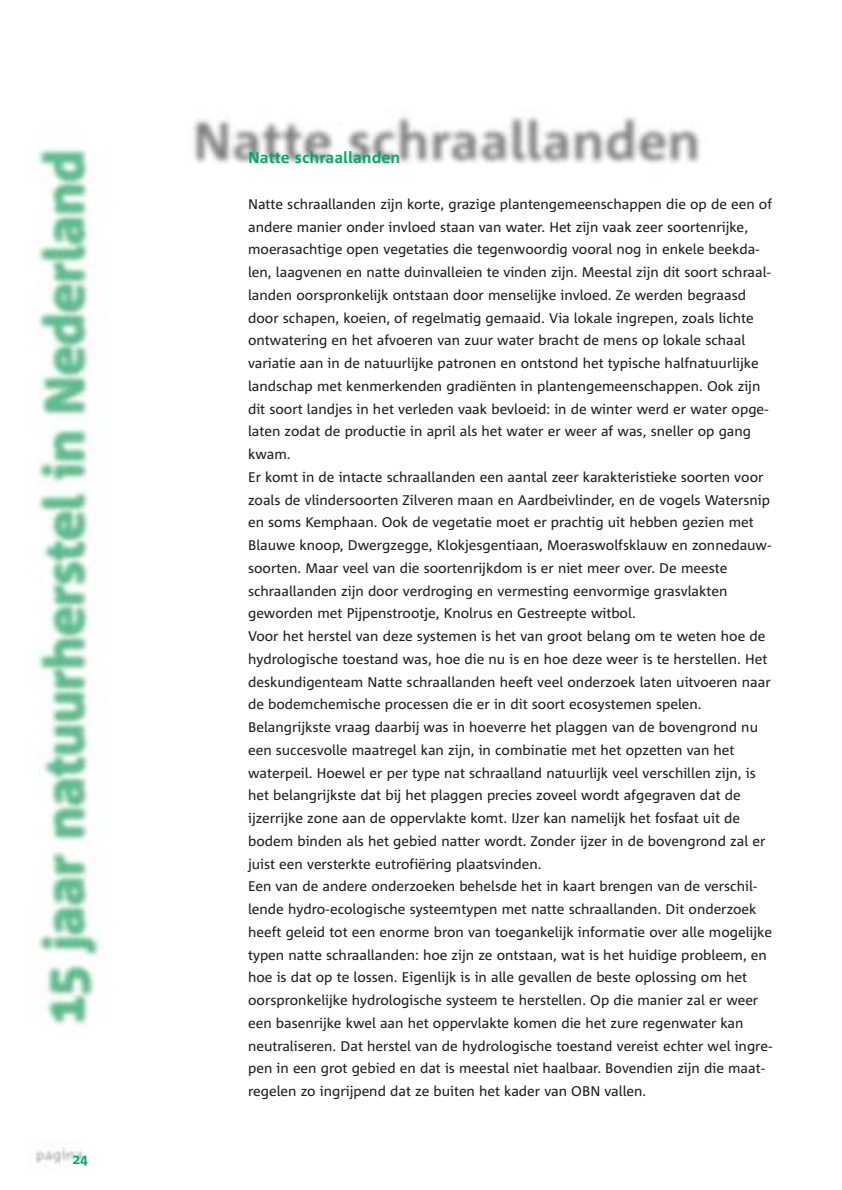
<style>
.page{position:relative;width:842px;height:1190px;background:#fff}
.page>*{position:absolute;margin:0;border:0;box-sizing:border-box;transform-origin:0 0}
.t1{font:15.75px "Agrofont Vet";color:#0a6}
.t2{font:14px/22.8px "Agrofont Normaal";color:#231f1f}
.t3{font:14px "Agrofont Vet";color:#0a6}
</style>
<div class="page">
<img style="left:193px;top:116px;width:507px;height:48px">
<img style="left:35px;top:1147px;width:48px;height:17px">
<img style="left:36px;top:148px;width:64px;height:877px">
<p class="t3" style="left:72px;top:1154px;width:17px">24</p>
<p class="t1" style="left:248px;top:152px;width:154px">Natte schraallanden</p>
<p class="t2" style="left:248px;top:194px;width:525px">Natte schraallanden zijn korte, grazige plantengemeenschappen die op de een of andere manier onder invloed staan van water. Het zijn vaak zeer soortenrijke, moerasachtige open vegetaties die tegenwoordig vooral nog in enkele beekda&shy;len, laagvenen en natte duinvalleien te vinden zijn. Meestal zijn dit soort schraal&shy;landen oorspronkelijk ontstaan door menselijke invloed. Ze werden begraasd door schapen, koeien, of regelmatig gemaaid. Via lokale ingrepen, zoals lichte ontwatering en het afvoeren van zuur water bracht de mens op lokale schaal variatie aan in de natuurlijke patronen en ontstond het typische halfnatuurlijke landschap met kenmerkenden gradiënten in plantengemeenschappen. Ook zijn dit soort landjes in het verleden vaak bevloeid: in de winter werd er water opge&shy;laten zodat de productie in april als het water er weer af was, sneller op gang kwam.<br>Er komt in de intacte schraallanden een aantal zeer karakteristieke soorten voor zoals de vlindersoorten Zilveren maan en Aardbeivlinder, en de vogels Watersnip en soms Kemphaan. Ook de vegetatie moet er prachtig uit hebben gezien met Blauwe knoop, Dwergzegge, Klokjesgentiaan, Moeraswolfsklauw en zonnedauw&shy;soorten. Maar veel van die soortenrijkdom is er niet meer over. De meeste schraallanden zijn door verdroging en vermesting eenvormige grasvlakten geworden met Pijpenstrootje, Knolrus en Gestreepte witbol.<br>Voor het herstel van deze systemen is het van groot belang om te weten hoe de hydrologische toestand was, hoe die nu is en hoe deze weer is te herstellen. Het deskundigenteam Natte schraallanden heeft veel onderzoek laten uitvoeren naar de bodemchemische processen die er in dit soort ecosystemen spelen.<br>Belangrijkste vraag daarbij was in hoeverre het plaggen van de bovengrond nu een succesvolle maatregel kan zijn, in combinatie met het opzetten van het waterpeil. Hoewel er per type nat schraalland natuurlijk veel verschillen zijn, is het belangrijkste dat bij het plaggen precies zoveel wordt afgegraven dat de ijzerrijke zone aan de oppervlakte komt. IJzer kan namelijk het fosfaat uit de bodem binden als het gebied natter wordt. Zonder ijzer in de bovengrond zal er juist een versterkte eutrofiëring plaatsvinden.<br>Een van de andere onderzoeken behelsde het in kaart brengen van de verschil&shy;lende hydro-ecologische systeemtypen met natte schraallanden. Dit onderzoek heeft geleid tot een enorme bron van toegankelijk informatie over alle mogelijke typen natte schraallanden: hoe zijn ze ontstaan, wat is het huidige probleem, en hoe is dat op te lossen. Eigenlijk is in alle gevallen de beste oplossing om het oorspronkelijke hydrologische systeem te herstellen. Op die manier zal er weer een basenrijke kwel aan het oppervlakte komen die het zure regenwater kan neutraliseren. Dat herstel van de hydrologische toestand vereist echter wel ingre&shy;pen in een grot gebied en dat is meestal niet haalbaar. Bovendien zijn die maat&shy;regelen zo ingrijpend dat ze buiten het kader van OBN vallen.</p>
</div>
